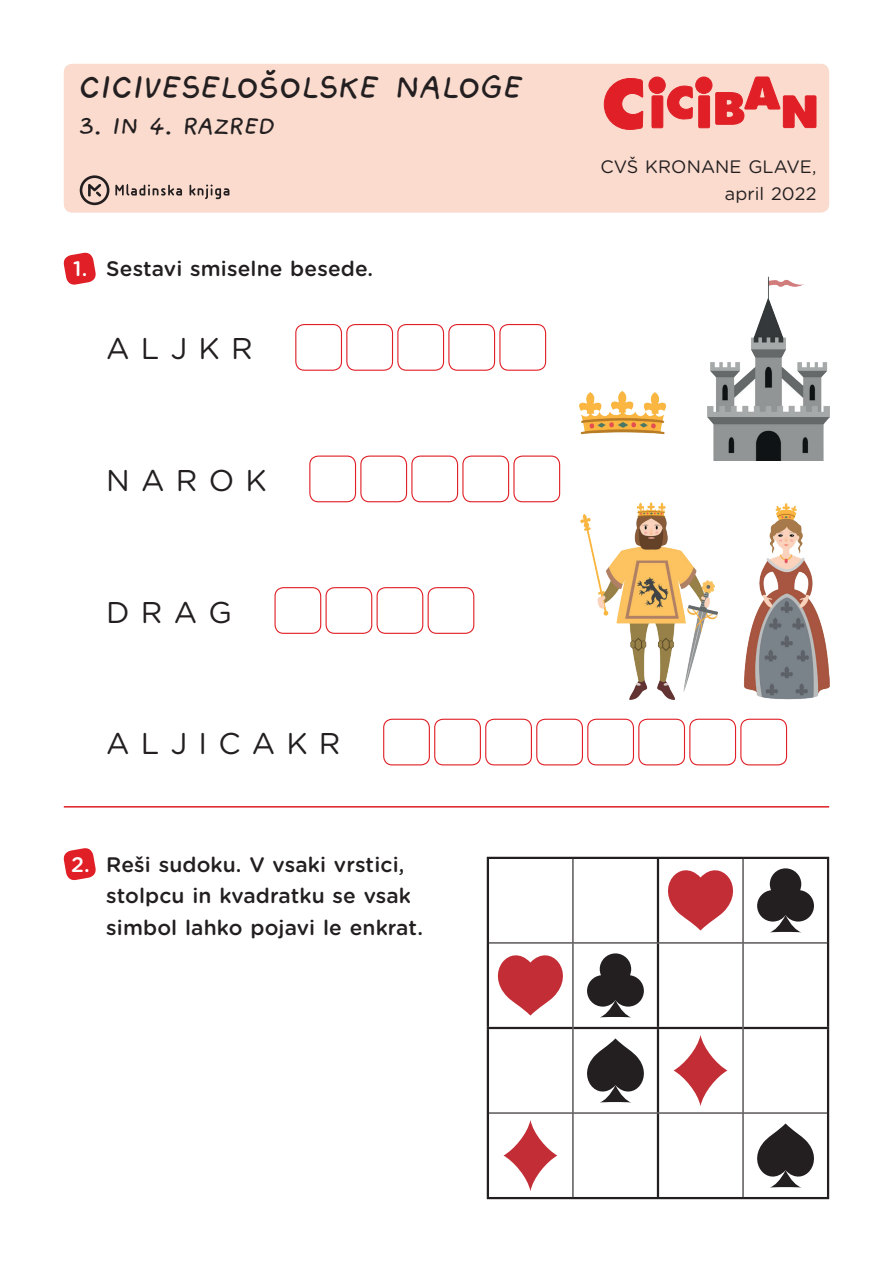
<style>
.page{position:relative;width:893px;height:1263px;background:#fff}
.page>*{position:absolute;margin:0;border:0;box-sizing:border-box;transform-origin:0 0}
.t1{font:33px "Strip";letter-spacing:.005em;color:#231f20;scale:1.1 1}
.t2{font:30px "Gotham Rounded";color:#231f20}
.t3{font:24px "Strip";letter-spacing:.005em;color:#231f20;scale:1.1 1}
.t4{font:500 21px/31.5px "Gotham Rounded";letter-spacing:.005em;color:#231f20}
.t5{font:500 21px "Gotham Rounded";color:#fff}
.t6{font:18px/27px "Gotham Rounded";letter-spacing:.005em;color:#231f20;text-align:right}
.s1{color:#fff}
</style>
<div class="page">
<svg style="left:63px;top:252px;width:33px;height:33px"></svg>
<div style="left:64px;top:64px;width:765px;height:149px;background:#fadbce;border-radius:9px"></div>
<div style="left:699px;top:96px;width:11px;height:32px;background:#e01f26"></div>
<div style="left:698px;top:95px;width:12px;height:33px;border:1px solid #e01f26"></div>
<svg style="left:666px;top:85px;width:27px;height:35px"></svg>
<div style="left:652px;top:96px;width:11px;height:32px;background:#e01f26"></div>
<div style="left:651px;top:95px;width:12px;height:33px;border:1px solid #e01f26"></div>
<svg style="left:603px;top:78px;width:41px;height:52px"></svg>
<svg style="left:715px;top:76px;width:102px;height:52px"></svg>
<div style="left:649px;top:77px;width:16px;height:16px;background:#e01f26;border-radius:50%"></div>
<div style="left:648px;top:77px;width:18px;height:17px;border:1px solid #e01f26;border-radius:50%"></div>
<div style="left:696px;top:77px;width:16px;height:16px;background:#e01f26;border-radius:50%"></div>
<div style="left:695px;top:77px;width:17px;height:17px;border:1px solid #e01f26;border-radius:50%"></div>
<svg style="left:80px;top:175px;width:29px;height:30px"></svg>
<svg style="left:115px;top:185px;width:67px;height:11px"></svg>
<svg style="left:190px;top:185px;width:39px;height:14px"></svg>
<hr style="left:64px;top:806px;width:765px;height:1px;background:#e01f26">
<svg style="left:63px;top:848px;width:33px;height:33px"></svg>
<div style="left:295px;top:324px;width:47px;height:47px;border:1px solid #e01f26;border-radius:9px"></div>
<div style="left:346px;top:324px;width:47px;height:47px;border:1px solid #e01f26;border-radius:9px"></div>
<div style="left:397px;top:324px;width:47px;height:47px;border:1px solid #e01f26;border-radius:9px"></div>
<div style="left:448px;top:324px;width:47px;height:47px;border:1px solid #e01f26;border-radius:9px"></div>
<div style="left:499px;top:324px;width:47px;height:47px;border:1px solid #e01f26;border-radius:9px"></div>
<div style="left:309px;top:455px;width:47px;height:47px;border:1px solid #e01f26;border-radius:9px"></div>
<div style="left:360px;top:455px;width:47px;height:47px;border:1px solid #e01f26;border-radius:9px"></div>
<div style="left:411px;top:455px;width:47px;height:47px;border:1px solid #e01f26;border-radius:9px"></div>
<div style="left:462px;top:455px;width:47px;height:47px;border:1px solid #e01f26;border-radius:9px"></div>
<div style="left:513px;top:455px;width:47px;height:47px;border:1px solid #e01f26;border-radius:9px"></div>
<div style="left:274px;top:587px;width:47px;height:47px;border:1px solid #e01f26;border-radius:9px"></div>
<div style="left:326px;top:587px;width:46px;height:47px;border:1px solid #e01f26;border-radius:9px"></div>
<div style="left:377px;top:587px;width:46px;height:47px;border:1px solid #e01f26;border-radius:9px"></div>
<div style="left:428px;top:587px;width:46px;height:47px;border:1px solid #e01f26;border-radius:9px"></div>
<div style="left:383px;top:719px;width:47px;height:46px;border:1px solid #e01f26;border-radius:9px"></div>
<div style="left:434px;top:719px;width:47px;height:46px;border:1px solid #e01f26;border-radius:9px"></div>
<div style="left:485px;top:719px;width:47px;height:46px;border:1px solid #e01f26;border-radius:9px"></div>
<div style="left:536px;top:719px;width:47px;height:46px;border:1px solid #e01f26;border-radius:9px"></div>
<div style="left:587px;top:719px;width:47px;height:46px;border:1px solid #e01f26;border-radius:9px"></div>
<div style="left:638px;top:719px;width:47px;height:46px;border:1px solid #e01f26;border-radius:9px"></div>
<div style="left:689px;top:719px;width:47px;height:46px;border:1px solid #e01f26;border-radius:9px"></div>
<div style="left:740px;top:719px;width:47px;height:46px;border:1px solid #e01f26;border-radius:9px"></div>
<hr style="left:487px;top:857px;width:86px;height:2px;background:#231f20">
<hr style="left:487px;top:859px;width:2px;height:84px;background:#231f20">
<hr style="left:573px;top:857px;width:85px;height:2px;background:#231f20">
<hr style="left:658px;top:857px;width:85px;height:2px;background:#231f20">
<hr style="left:657px;top:859px;width:2px;height:83px;background:#231f20">
<hr style="left:743px;top:857px;width:86px;height:2px;background:#231f20">
<hr style="left:827px;top:859px;width:2px;height:84px;background:#231f20">
<hr style="left:487px;top:943px;width:2px;height:84px;background:#231f20">
<hr style="left:657px;top:943px;width:2px;height:84px;background:#231f20">
<hr style="left:827px;top:943px;width:2px;height:84px;background:#231f20">
<hr style="left:487px;top:1027px;width:85px;height:2px;background:#231f20">
<hr style="left:487px;top:1029px;width:2px;height:84px;background:#231f20">
<hr style="left:573px;top:1027px;width:85px;height:2px;background:#231f20">
<hr style="left:658px;top:1027px;width:84px;height:2px;background:#231f20">
<hr style="left:657px;top:1029px;width:2px;height:83px;background:#231f20">
<hr style="left:744px;top:1027px;width:85px;height:2px;background:#231f20">
<hr style="left:827px;top:1029px;width:2px;height:84px;background:#231f20">
<hr style="left:487px;top:1113px;width:2px;height:84px;background:#231f20">
<hr style="left:657px;top:1113px;width:2px;height:84px;background:#231f20">
<hr style="left:827px;top:1113px;width:2px;height:84px;background:#231f20">
<hr style="left:487px;top:1197px;width:86px;height:2px;background:#231f20">
<hr style="left:573px;top:1197px;width:85px;height:2px;background:#231f20">
<hr style="left:658px;top:1197px;width:85px;height:2px;background:#231f20">
<hr style="left:743px;top:1197px;width:86px;height:2px;background:#231f20">
<hr style="left:489px;top:942px;width:84px;height:1px;background:#231f20">
<hr style="left:573px;top:942px;width:85px;height:1px;background:#231f20">
<hr style="left:658px;top:942px;width:85px;height:1px;background:#231f20">
<hr style="left:743px;top:942px;width:84px;height:1px;background:#231f20">
<hr style="left:489px;top:1112px;width:84px;height:1px;background:#231f20">
<hr style="left:573px;top:1112px;width:85px;height:1px;background:#231f20">
<hr style="left:658px;top:1112px;width:85px;height:1px;background:#231f20">
<hr style="left:743px;top:1112px;width:84px;height:1px;background:#231f20">
<hr style="left:572px;top:859px;width:1px;height:83px;background:#231f20">
<hr style="left:572px;top:943px;width:1px;height:85px;background:#231f20">
<hr style="left:572px;top:1028px;width:1px;height:84px;background:#231f20">
<hr style="left:572px;top:1113px;width:1px;height:84px;background:#231f20">
<hr style="left:742px;top:859px;width:2px;height:83px;background:#231f20">
<hr style="left:742px;top:943px;width:2px;height:85px;background:#231f20">
<hr style="left:742px;top:1028px;width:2px;height:84px;background:#231f20">
<hr style="left:742px;top:1113px;width:2px;height:84px;background:#231f20">
<svg style="left:668px;top:870px;width:65px;height:60px"></svg>
<svg style="left:757px;top:868px;width:57px;height:64px"></svg>
<svg style="left:498px;top:955px;width:65px;height:60px"></svg>
<svg style="left:587px;top:953px;width:57px;height:64px"></svg>
<svg style="left:587px;top:1038px;width:57px;height:64px"></svg>
<svg style="left:674px;top:1035px;width:53px;height:71px"></svg>
<svg style="left:503px;top:1120px;width:54px;height:71px"></svg>
<svg style="left:757px;top:1123px;width:57px;height:64px"></svg>
<img style="left:707px;top:276px;width:122px;height:185px">
<img style="left:580px;top:502px;width:138px;height:197px">
<img style="left:744px;top:503px;width:85px;height:196px">
<img style="left:580px;top:391px;width:86px;height:44px">
<h1 class="t1" style="left:80px;top:68px;width:406px">CICIVESELOŠOLSKE NALOGE</h1>
<p class="t3" style="left:80px;top:112px;width:181px">3. IN 4. RAZRED</p>
<p class="t4" style="left:73px;top:252px;width:301px"><span class="s1">1.</span> Sestavi smiselne besede.</p>
<h2 class="t2" style="left:106px;top:328px;width:148px">A L J K R</h2>
<h2 class="t2" style="left:106px;top:460px;width:162px">N A R O K</h2>
<h2 class="t2" style="left:106px;top:591px;width:127px">D R A G</h2>
<h2 class="t2" style="left:106px;top:723px;width:236px">A L J I C A K R</h2>
<p class="t5" style="left:71px;top:849px;width:20px">2.</p>
<p class="t4" style="left:106px;top:848px;width:318px">Reši sudoku. V vsaki vrstici, stolpcu in kvadratku se vsak simbol lahko pojavi le enkrat.</p>
<p class="t6" style="left:600px;top:152px;width:217px">CVŠ KRONANE GLAVE, april 2022</p>
</div>
